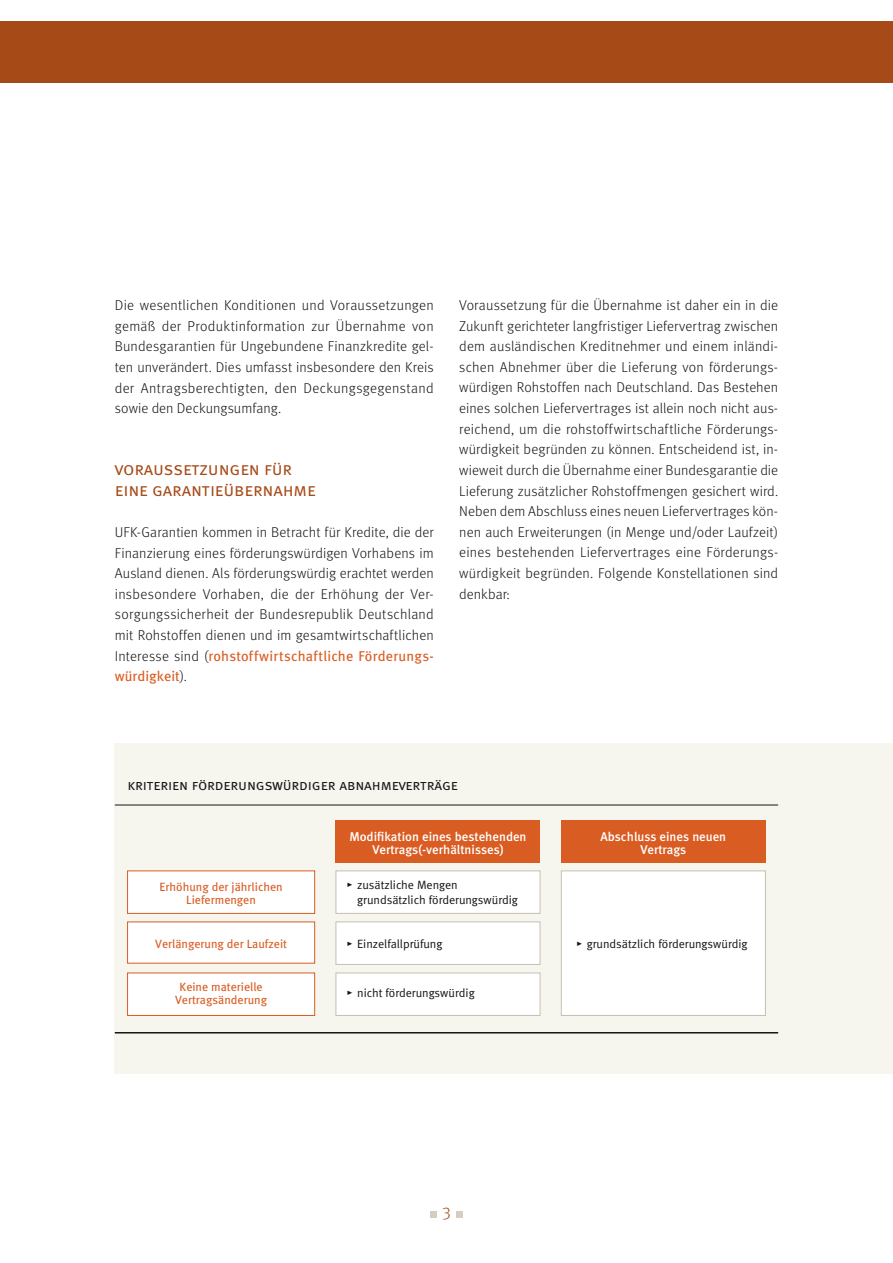
<style>
.page{position:relative;width:893px;height:1263px;background:#fff}
.page>*{position:absolute;margin:0;border:0;box-sizing:border-box;transform-origin:0 0}
.t1{font:18.3px/20.5px "Meta Normal Caps";letter-spacing:-.01em;color:#a64a17}
.t2{font:17.25px "Meta Light LF";color:#a64a17}
.t3{font:15px "Meta Normal Caps";letter-spacing:-.01em;color:#141415}
.t4{font:300 14.25px/20.5px "Meta";letter-spacing:.01em;color:#141415;text-align:justify}
.t5{font:500 12.75px/12.8px "Meta";color:#fff;text-align:center}
.t6{font:12px/15px "Meta Normal LF";color:#141415}
.t7{font:12px/12.8px "Meta";color:#d95c22;text-align:center}
.s1{font-weight:400;color:#d95c22}
.s2{font-family:"Meta Pro"}
</style>
<div class="page">
<div style="left:0;top:21px;width:893px;height:62px;background:#a64a17"></div>
<div style="left:430px;top:1211px;width:7px;height:7px;background:#d4cec2"></div>
<div style="left:456px;top:1211px;width:7px;height:7px;background:#d4cec2"></div>
<div style="left:115px;top:743px;width:778px;height:330px;background:#f6f6ef"></div>
<hr style="left:115px;top:805px;width:663px;height:1px;background:#141415">
<div style="left:336px;top:820px;width:204px;height:42px;background:#d95c22"></div>
<div style="left:335px;top:870px;width:205px;height:44px;background:#fff;border:1px solid #c7bfb1"></div>
<div style="left:335px;top:921px;width:205px;height:44px;background:#fff;border:1px solid #c7bfb1"></div>
<div style="left:335px;top:972px;width:205px;height:44px;background:#fff;border:1px solid #c7bfb1"></div>
<div style="left:561px;top:820px;width:204px;height:42px;background:#d95c22"></div>
<div style="left:561px;top:870px;width:205px;height:146px;background:#fff;border:1px solid #c7bfb1"></div>
<div style="left:127px;top:870px;width:188px;height:44px;background:#fff;border:1px solid #d95c22"></div>
<div style="left:127px;top:921px;width:188px;height:42px;background:#fff"></div>
<div style="left:127px;top:972px;width:188px;height:44px;background:#fff;border:1px solid #d95c22"></div>
<hr style="left:115px;top:1032px;width:663px;height:1px;background:#141415">
<p class="t4" style="left:115px;top:295px;width:320px">Die wesentlichen Konditionen und Voraussetzungen gemäß der Produktinformation zur Übernahme von Bundesgarantien für Ungebundene Finanzkredite gel&shy;ten unverändert. Dies umfasst insbesondere den Kreis der Antragsberechtigten, den Deckungsgegenstand sowie den Deckungsumfang.</p>
<p class="t1" style="left:115px;top:458px;width:202px">voraussetzungen für eine garantieübernahme</p>
<p class="t4" style="left:115px;top:522px;width:320px">UFK-Garantien kommen in Betracht für Kredite, die der Finanzierung eines förderungswürdigen Vorhabens im Ausland dienen. Als förderungswürdig erachtet werden insbesondere Vorhaben, die der Erhöhung der Ver&shy;sorgungssicherheit der Bundesrepublik Deutschland mit Rohstoffen dienen und im gesamtwirtschaftlichen Interesse sind (<span class="s1">rohstoffwirtschaftliche Förderungs&shy;würdigkeit</span>).</p>
<p class="t4" style="left:459px;top:295px;width:320px;text-align:left">Voraussetzung für die Übernahme ist daher ein in die Zukunft gerichteter langfristiger Liefervertrag zwischen dem ausländischen Kreditnehmer und einem inländi&shy;schen Abnehmer über die Lieferung von förderungs&shy;würdigen Rohstoffen nach Deutschland. Das Bestehen eines solchen Liefervertrages ist allein noch nicht aus&shy;reichend, um die rohstoffwirtschaftliche Förderungs&shy;würdigkeit begründen zu können. Entscheidend ist, in-- wieweit durch die Übernahme einer Bundesgarantie die Lieferung zusätzlicher Rohstoffmengen gesichert wird.<br>Neben dem Abschluss eines neuen Liefervertrages kön&shy;nen auch Erweiterungen (in Menge und/oder Laufzeit) eines bestehenden Liefervertrages eine Förderungs&shy;würdigkeit begründen. Folgende Konstellationen sind denkbar:</p>
<p class="t3" style="left:128px;top:776px;width:332px">kriterien förderungswürdiger abnahmeverträge</p>
<p class="t7" style="left:159px;top:880px;width:125px">Erhöhung der jährlichen<br>Liefermengen</p>
<p class="t7" style="left:155px;top:937px;width:133px">Verlängerung der Laufzeit</p>
<p class="t7" style="left:175px;top:980px;width:94px">Keine materielle<br>Vertragsänderung</p>
<p class="t5" style="left:349px;top:830px;width:179px">Modifikation eines bestehenden<br>Vertrags(-verhältnisses)</p>
<p class="t6" style="left:357px;top:877px;width:162px;text-indent:-11px"><span class="s2">▸</span> zusätzliche Mengen grundsätzlich förderungswürdig</p>
<p class="t6" style="left:347px;top:936px;width:97px"><span class="s2">▸</span> Einzelfallprüfung</p>
<p class="t6" style="left:347px;top:985px;width:130px"><span class="s2">▸</span> nicht förderungswürdig</p>
<p class="t5" style="left:600px;top:830px;width:127px">Abschluss eines neuen<br>Vertrags</p>
<p class="t6" style="left:576px;top:936px;width:173px"><span class="s2">▸</span> grundsätzlich förderungswürdig</p>
<p class="t2" style="left:442px;top:1203px;width:10px">3</p>
</div>
